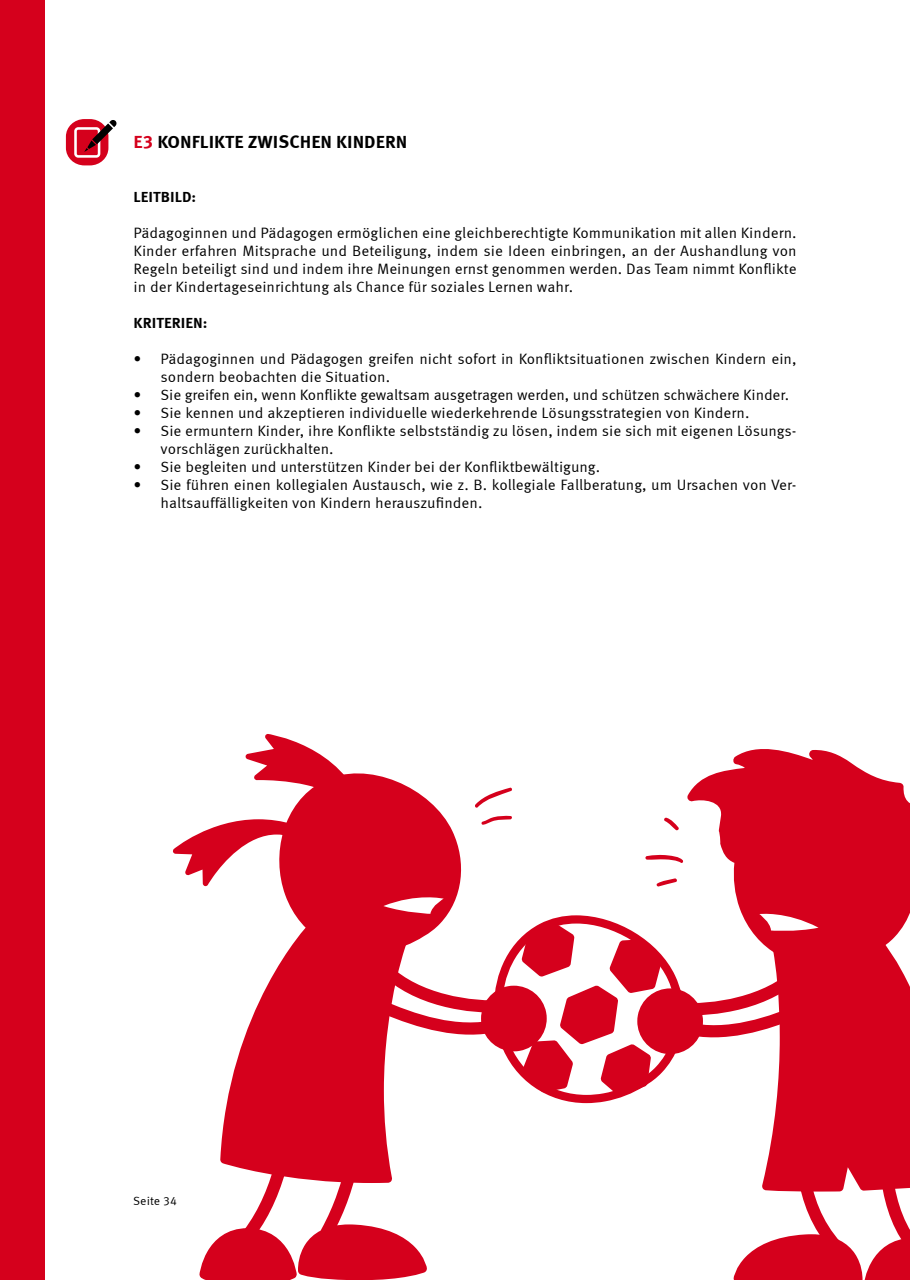
<style>
.page{position:relative;width:910px;height:1280px;background:#fff}
.page>*{position:absolute;margin:0;border:0;box-sizing:border-box;transform-origin:0 0}
.t1{font:700 18px "Meta Correspondence";color:#000}
.t2{font:15px/18px "Meta Correspondence";color:#000}
.t3{font:700 15px "Meta Correspondence";color:#000}
.t4{font:12px "Meta Correspondence";color:#000}
.s1{color:#d5001c}
</style>
<div class="page">
<svg style="left:173px;top:734px;width:737px;height:546px"></svg>
<div style="left:66px;top:119px;width:42px;height:46px;background:#d5001c;border-radius:18px"></div>
<svg style="left:74px;top:120px;width:43px;height:38px"></svg>
<div style="left:0;top:0;width:45px;height:1280px;background:#d5001c"></div>
<p class="t1" style="left:134px;top:131px;width:68px"><span class="s1">E3</span> KONFLIKTE</p>
<p class="t1" style="left:248px;top:131px;width:12px">ZWISCHE</p>
<p class="t1" style="left:321px;top:131px;width:88px">N KINDERN</p>
<p class="t3" style="left:134px;top:187px;width:64px">LEITBILD:</p>
<p class="t2" style="left:134px;top:223px;width:665px;text-align:justify">Pädagoginnen und Pädagogen ermöglichen eine gleichberechtigte Kommunikation mit allen Kindern.<br>Kinder erfahren Mitsprache und Beteiligung, indem sie Ideen einbringen, an der Aushandlung von Regeln beteiligt sind und indem ihre Meinungen ernst genommen werden. Das Team nimmt Konflikte in der Kindertageseinrichtung als Chance für soziales Lernen wahr.</p>
<p class="t3" style="left:134px;top:313px;width:75px">KRITERIEN:</p>
<p class="t2" style="left:161px;top:349px;width:637px;text-indent:-27px">• Pädagoginnen und Pädagogen greifen nicht sofort in Konfliktsituationen zwischen Kindern ein, sondern beobachten die Situation.</p>
<p class="t2" style="left:134px;top:385px;width:657px">• Sie greifen ein, wenn Konflikte gewaltsam ausgetragen werden, und schützen schwächere Kinder.</p>
<p class="t2" style="left:134px;top:403px;width:617px">• Sie kennen und akzeptieren individuelle wiederkehrende Lösungsstrategien von Kindern.</p>
<p class="t2" style="left:161px;top:421px;width:637px;text-indent:-27px">• Sie ermuntern Kinder, ihre Konflikte selbstständig zu lösen, indem sie sich mit eigenen Lösungs&shy;vorschlägen zurückhalten.</p>
<p class="t2" style="left:134px;top:457px;width:468px">• Sie begleiten und unterstützen Kinder bei der Konfliktbewältigung.</p>
<p class="t2" style="left:161px;top:475px;width:637px;text-indent:-27px">• Sie führen einen kollegialen Austausch, wie z. B. kollegiale Fallberatung, um Ursachen von Ver&shy;haltsauffälligkeiten von Kindern herauszufinden.</p>
<p class="t4" style="left:133px;top:1193px;width:45px">Seite 34</p>
</div>
